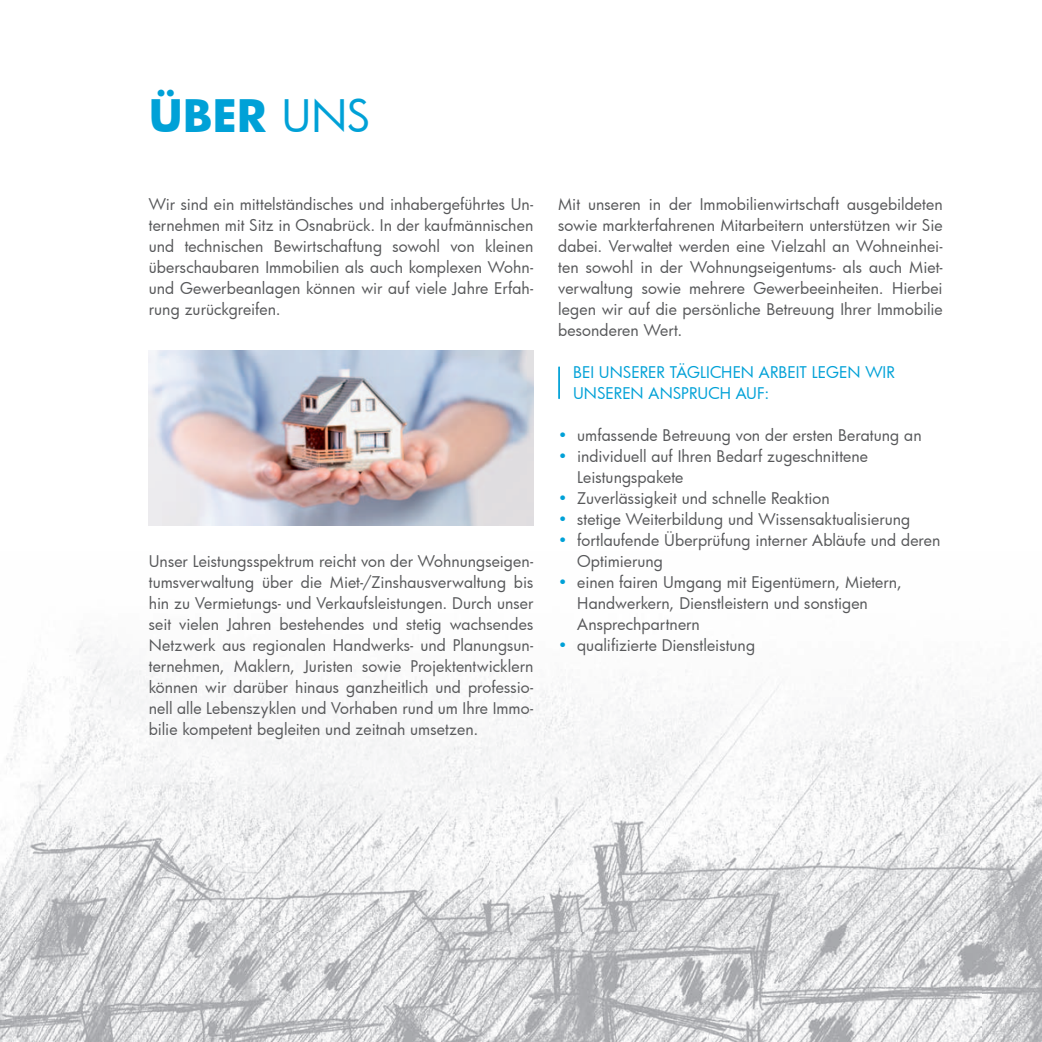
<style>
.page{position:relative;width:1042px;height:1042px;background:#fff}
.page>*{position:absolute;margin:0;border:0;box-sizing:border-box;transform-origin:0 0}
.t1{font:700 43.75px "Futura";color:#00a1d7}
.t2{font:15.75px/21px "Futura";letter-spacing:.005em;color:#57585a;text-align:justify}
.t3{font:15.75px/21px "Futura";letter-spacing:-.005em;color:#00a1d7}
.s1{font-weight:400}
.s2{color:#00a1d7}
</style>
<div class="page">
<img style="left:0;top:636px;width:1042px;height:406px">
<img style="left:149px;top:351px;width:384px;height:174px">
<hr style="left:558px;top:366px;width:2px;height:33px;background:#00a1d7">
<h1 class="t1" style="left:149px;top:85px;width:224px">ÜBER <span class="s1">UNS</span></h1>
<p class="t2" style="left:149px;top:193px;width:386px">Wir sind ein mittelständisches und inhabergeführtes Un&shy;ternehmen mit Sitz in Osnabrück. In der kaufmännischen und technischen Bewirtschaftung sowohl von kleinen überschaubaren Immobilien als auch komplexen Wohn&shy;und Gewerbeanlagen können wir auf viele Jahre Erfah&shy;rung zurückgreifen.</p>
<p class="t2" style="left:149px;top:550px;width:386px">Unser Leistungsspektrum reicht von der Wohnungseigen&shy;tumsverwaltung über die Miet-/Zinshausverwaltung bis hin zu Vermietungs- und Verkaufsleistungen. Durch unser seit vielen Jahren bestehendes und stetig wachsendes Netzwerk aus regionalen Handwerks- und Planungsun&shy;ternehmen, Maklern, Juristen sowie Projektentwicklern können wir darüber hinaus ganzheitlich und professio&shy;nell alle Lebenszyklen und Vorhaben rund um Ihre Immo&shy;bilie kompetent begleiten und zeitnah umsetzen.</p>
<p class="t2" style="left:558px;top:193px;width:386px">Mit unseren in der Immobilienwirtschaft ausgebildeten sowie markterfahrenen Mitarbeitern unterstützen wir Sie dabei. Verwaltet werden eine Vielzahl an Wohneinhei&shy;ten sowohl in der Wohnungseigentums- als auch Miet&shy;verwaltung sowie mehrere Gewerbeeinheiten. Hierbei legen wir auf die persönliche Betreuung Ihrer Immobilie besonderen Wert.</p>
<p class="t3" style="left:573px;top:361px;width:323px">BEI UNSERER TÄGLICHEN ARBEIT LEGEN WIR<br>UNSEREN ANSPRUCH AUF:</p>
<p class="t2" style="left:558px;top:424px;width:365px"><span class="s2">•</span> umfassende Betreuung von der ersten Beratung an</p>
<p class="t2" style="left:577px;top:445px;width:292px;text-indent:-19px"><span class="s2">•</span> individuell auf Ihren Bedarf zugeschnittene<br>Leistungspakete</p>
<p class="t2" style="left:558px;top:487px;width:273px"><span class="s2">•</span> Zuverlässigkeit und schnelle Reaktion</p>
<p class="t2" style="left:558px;top:508px;width:354px"><span class="s2">•</span> stetige Weiterbildung und Wissensaktualisierung</p>
<p class="t2" style="left:577px;top:529px;width:365px;text-indent:-19px"><span class="s2">•</span> fortlaufende Überprüfung interner Abläufe und deren<br>Optimierung</p>
<p class="t2" style="left:577px;top:571px;width:326px;text-align:left;text-indent:-19px"><span class="s2">•</span> einen fairen Umgang mit Eigentümern, Mietern,<br>Handwerkern, Dienstleistern und sonstigen<br>Ansprechpartnern</p>
<p class="t2" style="left:558px;top:634px;width:198px"><span class="s2">•</span> qualifizierte Dienstleistung</p>
</div>
